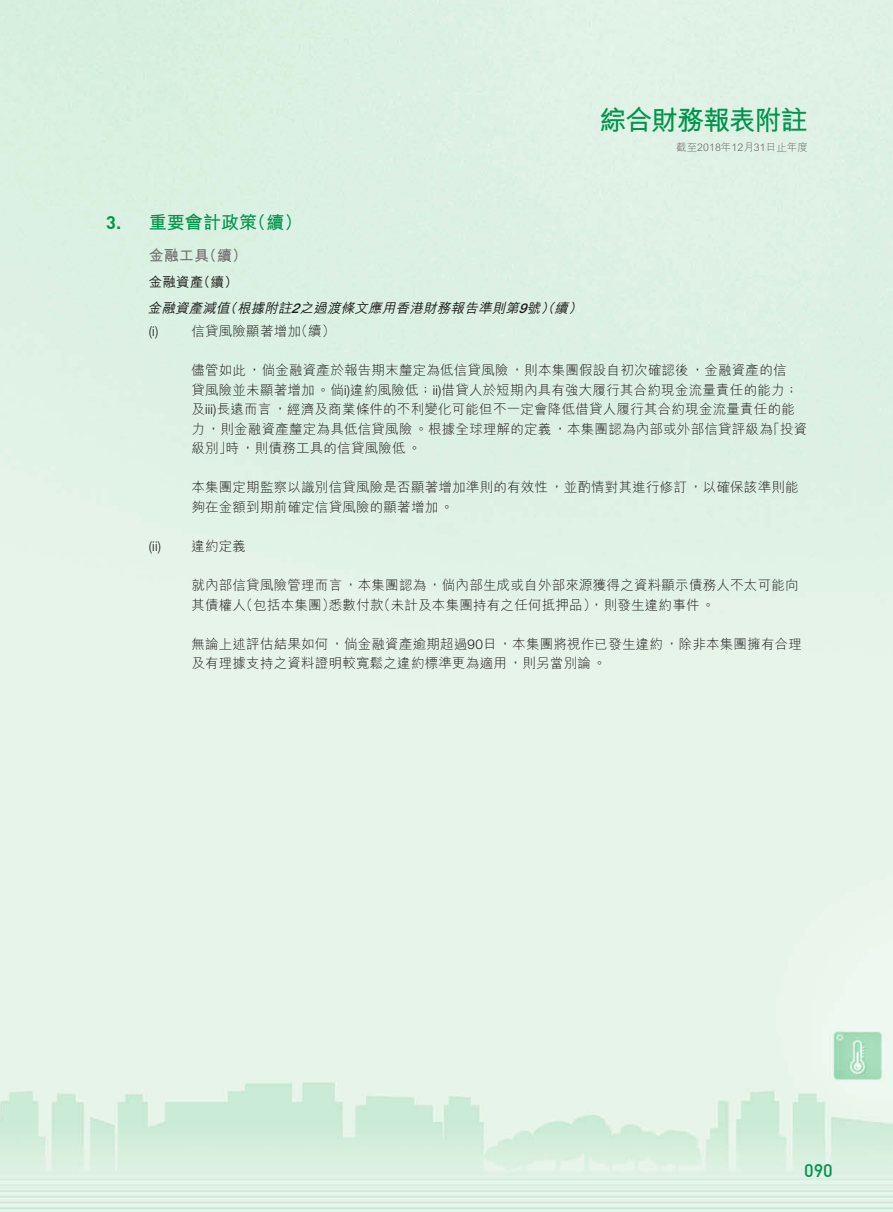
<style>
.page{position:relative;width:893px;height:1212px;background:#fff}
.page>*{position:absolute;margin:0;border:0;box-sizing:border-box;transform-origin:0 0}
.t1{font:700 27px "M Hei HK";letter-spacing:-.04em;color:#00944c}
.t2{font:700 18px "M Hei HK";letter-spacing:.005em;color:#00944c}
.t3{font:500 18px "DIN";color:#00944c}
.t4{font:700 18px "DIN";color:#00944c}
.t5{font:700 15px "M Hei HK";color:#6f6f6f}
.t6{font:300 13.5px/19.5px "M Hei HK";letter-spacing:.015em;color:#1c1c1b}
.t7{font:italic 500 13.5px "M Hei HK";color:#1c1c1b}
.t8{font:500 13.5px "M Hei HK";color:#1c1c1b}
.t9{font:300 13.5px "Helvetica Neue LT Std";color:#1c1c1b}
.t10{font:italic 500 13.5px "Helvetica Neue LT Std";color:#1c1c1b}
.t11{font:300 10.5px "M Hei HK";letter-spacing:.005em;color:#636362}
.s1{font-family:"Helvetica Neue LT Std"}
</style>
<div class="page">
<h2 class="t4" style="left:106px;top:210px;width:16px">3.</h2>
<h2 class="t2" style="left:149px;top:209px;width:110px">重要會計政策</h2>
<h2 class="t2" style="left:248px;top:209px;width:56px">（續(</h2>
<p class="t5" style="left:149px;top:245px;width:62px">金融工具</p>
<p class="t8" style="left:197px;top:272px;width:42px">（續(</p>
<p class="t5" style="left:202px;top:245px;width:47px">（續(</p>
<p class="t8" style="left:149px;top:272px;width:56px">金融資產</p>
<p class="t7" style="left:148px;top:298px;width:377px">金融資產減值根據附註之過渡條文應用香港財務報告準則第</p>
<p class="t7" style="left:541px;top:298px;width:19px">）（</p>
<p class="t7" style="left:568px;top:298px;width:19px">(</p>
<p class="t7" style="left:223px;top:298px;width:19px">（</p>
<p class="t7" style="left:519px;top:298px;width:27px">號<span class="s1">9</span></p>
<p class="t7" style="left:555px;top:298px;width:19px">續</p>
<p class="t10" style="left:292px;top:300px;width:13px">2</p>
<p class="t9" style="left:149px;top:323px;width:11px">) i(</p>
<p class="t6" style="left:191px;top:321px;width:111px">信貸風險顯著增加</p>
<p class="t6" style="left:294px;top:321px;width:42px">（續(</p>
<h1 class="t1" style="left:599px;top:101px;width:210px">綜合財務報表附註</h1>
<p class="t11" style="left:676px;top:140px;width:133px">截至2018年12月31日止年度</p>
<p class="t9" style="left:149px;top:538px;width:14px">i i( )</p>
<p class="t6" style="left:191px;top:360px;width:597px">儘管如此，倘金融資產於報告期末釐定為低信貸風險，則本集團假設自初次確認後，金融資產的信</p>
<p class="t6" style="left:191px;top:380px;width:608px">貸風險並未顯著增加。倘<span class="s1">i)</span>違約風險低； <span class="s1">)i i</span> 借貸人於短期內具有強大履行其合約現金流量責任的能力;</p>
<p class="t6" style="left:191px;top:399px;width:605px">及<span class="s1">iii)</span>長遠而言，經濟及商業條件的不利變化可能但不一定會降低借貸人履行其合約現金流量責任的能</p>
<p class="t6" style="left:766px;top:419px;width:42px">「投資</p>
<p class="t6" style="left:191px;top:419px;width:583px">力，則金融資產釐定為具低信貸風險。根據全球理解的定義，本集團認為內部或外部信貸評級為級別時」 ，則債務工具的信貸風險低。</p>
<p class="t6" style="left:191px;top:477px;width:609px">本集團定期監察以識別信貸風險是否顯著增加準則的有效性，並酌情對其進行修訂，以確保該準則能夠在金額到期前確定信貸風險的顯著增加。</p>
<p class="t6" style="left:191px;top:536px;width:56px">違約定義</p>
<p class="t6" style="left:377px;top:575px;width:423px;text-indent:-186px">就內部信貸風險管理而言，本集團認為，倘內部生成或自外部來源獲得之資料顯示債務人不太可能向（未計及本集團持有之任何抵押品，）則發生違約事件。</p>
<p class="t6" style="left:240px;top:594px;width:97px">（包括本集團）</p>
<p class="t6" style="left:329px;top:594px;width:56px">悉數付款</p>
<p class="t6" style="left:191px;top:594px;width:56px">其債權人</p>
<p class="t6" style="left:191px;top:633px;width:612px">無論上述評估結果如何，倘金融資產逾期超過<span class="s1">90</span>日，本集團將視作已發生違約，除非本集團擁有合理及有理據支持之資料證明較寬鬆之違約標準更為適用，則另當別論。</p>
<h2 class="t3" style="left:804px;top:1159px;width:30px">090</h2>
</div>
